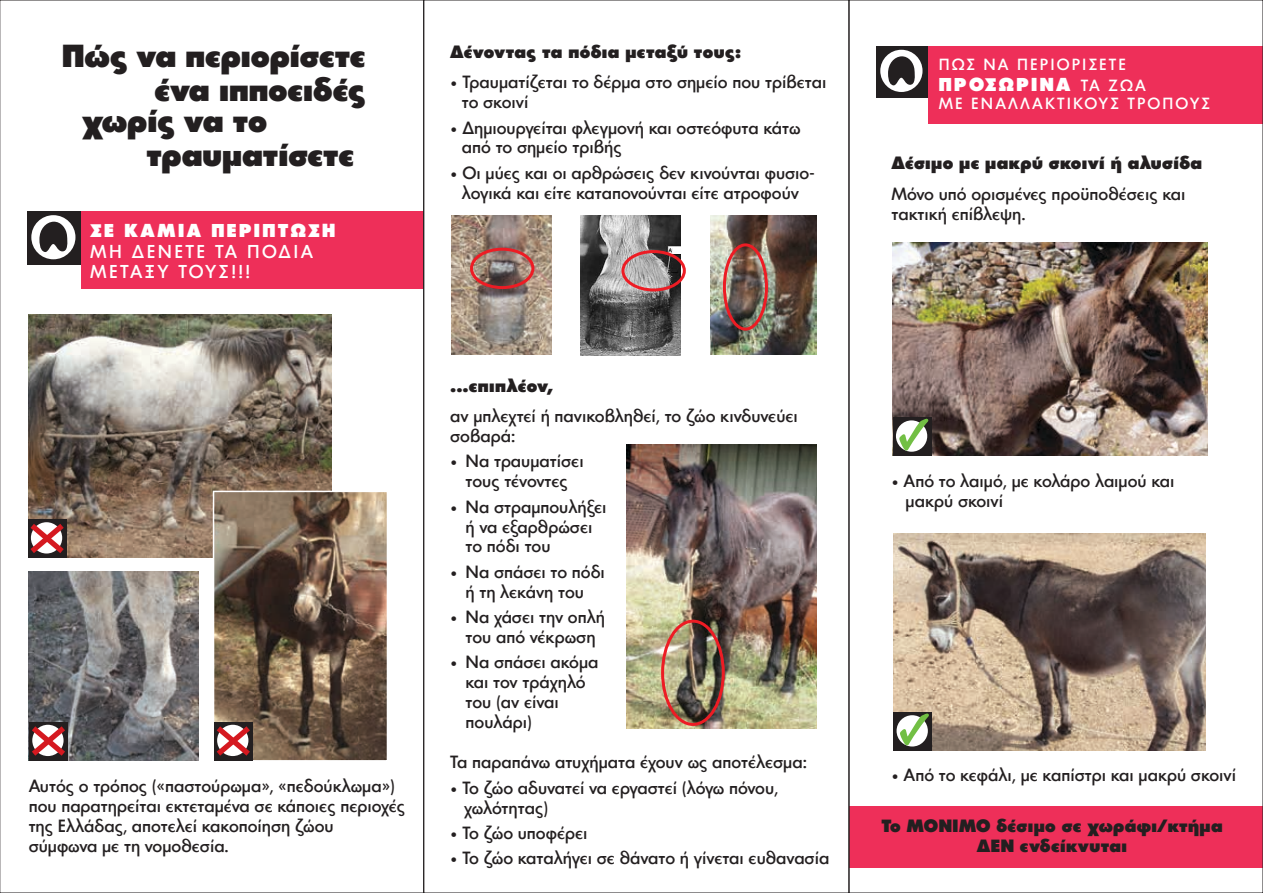
<style>
.page{position:relative;width:1263px;height:893px;background:#fff}
.page>*{position:absolute;margin:0;border:0;box-sizing:border-box;transform-origin:0 0}
.t1{font:700 29.7px/34.2px "Art Futur Ultras";color:#231f20;text-align:right}
.t2{font:700 17.4px "Art Futur Ultras";letter-spacing:.14em;color:#fff}
.t3{font:17.4px/20.9px "Art Futur H Demi";letter-spacing:.14em;color:#fff}
.t4{font:16.5px/19.8px "Art Futur H Demi";color:#231f20}
.t5{font:700 16.5px/19.8px "Art Futur Ultras";letter-spacing:.025em;color:#231f20;text-align:center}
.t6{font:15.15px "Art Futur H Demi";letter-spacing:.14em;color:#fff}
.s1{font-family:"Art Futur H Demi";font-weight:400;font-size:15.15px}
</style>
<div class="page">
<div style="left:849px;top:807px;width:413px;height:61px;background:#ee2f59"></div>
<img style="left:28px;top:315px;width:303px;height:243px">
<img style="left:216px;top:494px;width:169px;height:265px">
<div style="left:213px;top:491px;width:175px;height:271px;border:2px solid #fff"></div>
<div style="left:81px;top:211px;width:342px;height:78px;background:#ee2f59"></div>
<div style="left:27px;top:211px;width:54px;height:54px;background:#231f20"></div>
<svg style="left:31px;top:215px;width:44px;height:44px"></svg>
<img style="left:580px;top:216px;width:100px;height:139px">
<img style="left:451px;top:216px;width:100px;height:139px">
<div style="left:470px;top:248px;width:64px;height:41px;border:3px solid #ed1c24;border-radius:50%"></div>
<div style="left:621px;top:250px;width:65px;height:41px;border:3px solid #ed1c24;border-radius:50%"></div>
<img style="left:710px;top:216px;width:106px;height:139px">
<img style="left:627px;top:445px;width:189px;height:283px">
<div style="left:723px;top:243px;width:45px;height:88px;border:3px solid #ed1c24;border-radius:50%"></div>
<div style="left:661px;top:620px;width:64px;height:106px;border:3px solid #ed1c24;border-radius:50%"></div>
<div style="left:928px;top:46px;width:334px;height:77px;background:#ee2f59"></div>
<div style="left:876px;top:46px;width:52px;height:51px;background:#231f20"></div>
<svg style="left:880px;top:50px;width:42px;height:42px"></svg>
<img style="left:893px;top:534px;width:313px;height:217px">
<img style="left:893px;top:242px;width:314px;height:214px">
<svg style="left:28px;top:518px;width:41px;height:40px"></svg>
<svg style="left:213px;top:721px;width:43px;height:40px"></svg>
<div style="left:894px;top:712px;width:38px;height:38px;background:#231f20"></div>
<svg style="left:896px;top:715px;width:32px;height:31px"></svg>
<svg style="left:898px;top:711px;width:33px;height:36px"></svg>
<div style="left:893px;top:418px;width:38px;height:38px;background:#231f20"></div>
<svg style="left:896px;top:420px;width:31px;height:32px"></svg>
<svg style="left:898px;top:416px;width:33px;height:36px"></svg>
<img style="left:29px;top:571px;width:169px;height:189px">
<svg style="left:28px;top:721px;width:43px;height:40px"></svg>
<h1 class="t1" style="left:62px;top:41px;width:305px">Πώς να περιορίσετε ένα ιπποειδές</h1>
<h1 class="t1" style="left:147px;top:106px;width:209px;text-align:left;text-indent:-65px">χωρίς να το τραυµατίσετε</h1>
<p class="t2" style="left:90px;top:222px;width:247px">ΣΕ ΚΑΜΙΑ ΠΕΡΙΠΤΩΣΗ</p>
<p class="t3" style="left:90px;top:241px;width:224px">ΜΗ ΔΕΝΕΤΕ ΤΑ ΠΟΔΙΑ<br>ΜΕΤΑΞΥ ΤΟΥΣ!!!</p>
<p class="t4" style="left:29px;top:777px;width:378px">Αυτός ο τρόπος («παστούρωµα», «πεδούκλωµα») που παρατηρείται εκτεταµένα σε κάποιες περιοχές της Ελλάδας, αποτελεί κακοποίηση ζώου σύµφωνα µε τη νοµοθεσία.</p>
<p class="t5" style="left:450px;top:43px;width:292px">Δένοντας τα πόδια µεταξύ τους:</p>
<p class="t4" style="left:462px;top:73px;width:366px;text-indent:-12px">• Τραυµατίζεται το δέρµα στο σηµείο που τρίβεται το σκοινί</p>
<p class="t4" style="left:462px;top:118px;width:340px;text-indent:-12px">• Δηµιουργείται φλεγµονή και οστεόφυτα κάτω από το σηµείο τριβής</p>
<p class="t4" style="left:450px;top:163px;width:366px;text-align:center">• Οι µύες και οι αρθρώσεις δεν κινούνται φυσιο&shy;λογικά και είτε καταπονούνται είτε ατροφούν</p>
<p class="t5" style="left:450px;top:377px;width:104px">...επιπλέον,</p>
<p class="t4" style="left:450px;top:407px;width:349px">αν µπλεχτεί ή πανικοβληθεί, το ζώο κινδυνεύει σοβαρά:</p>
<p class="t4" style="left:450px;top:452px;width:135px;text-align:center">• Να τραυµατίσει τους τένοντες</p>
<p class="t4" style="left:465px;top:497px;width:143px;text-indent:-15px">• Να στραµπουλήξει ή να εξαρθρώσει το πόδι του</p>
<p class="t4" style="left:450px;top:562px;width:156px;text-align:center">• Να σπάσει το πόδι ή τη λεκάνη του</p>
<p class="t4" style="left:450px;top:608px;width:156px;text-align:center">• Να χάσει την οπλή του από νέκρωση</p>
<p class="t4" style="left:465px;top:653px;width:135px;text-indent:-15px">• Να σπάσει ακόµα και τον τράχηλό του (αν είναι πουλάρι)</p>
<p class="t4" style="left:450px;top:753px;width:358px">Τα παραπάνω ατυχήµατα έχουν ως αποτέλεσµα:</p>
<p class="t4" style="left:464px;top:778px;width:316px;text-indent:-14px">• Το ζώο αδυνατεί να εργαστεί (λόγω πόνου, χωλότητας)</p>
<p class="t4" style="left:450px;top:824px;width:139px">• Το ζώο υποφέρει</p>
<p class="t4" style="left:450px;top:849px;width:381px">• Το ζώο καταλήγει σε θάνατο ή γίνεται ευθανασία</p>
<p class="t6" style="left:939px;top:56px;width:189px">ΠΩΣ ΝΑ ΠΕΡΙΟΡΙΣΕΤΕ</p>
<p class="t2" style="left:939px;top:76px;width:209px">ΠΡΟΣΩΡΙΝΑ <span class="s1">ΤΑ ΖΩΑ</span></p>
<p class="t6" style="left:939px;top:95px;width:273px">ΜΕ ΕΝΑΛΛΑΚΤΙΚΟΥΣ ΤΡΟΠΟΥΣ</p>
<p class="t5" style="left:891px;top:155px;width:312px">Δέσιµο µε µακρύ σκοινί ή αλυσίδα</p>
<p class="t4" style="left:891px;top:184px;width:295px">Μόνο υπό ορισµένες προϋποθέσεις και τακτική επίβλεψη.</p>
<p class="t4" style="left:905px;top:472px;width:270px;text-indent:-14px">• Από το λαιµό, µε κολάρο λαιµού και µακρύ σκοινί</p>
<p class="t4" style="left:891px;top:766px;width:346px">• Από το κεφάλι, µε καπίστρι και µακρύ σκοινί</p>
<p class="t5" style="left:881px;top:817px;width:343px">Το ΜΟΝΙΜΟ δέσιµο σε χωράφι/κτήµα<br>ΔΕΝ ενδείκνυται</p>
</div>
